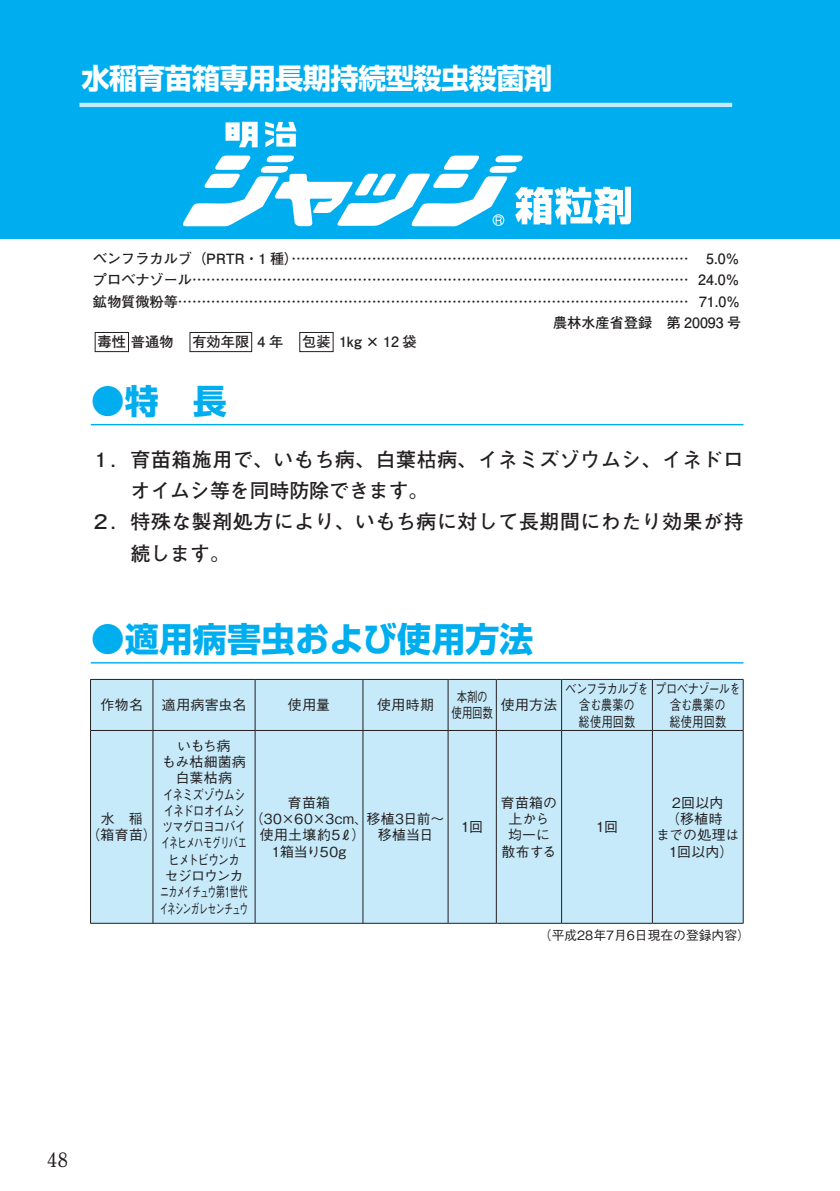
<style>
.page{position:relative;width:840px;height:1191px;background:#fff}
.page>*{position:absolute;margin:0;border:0;box-sizing:border-box;transform-origin:0 0}
._00大見出し{font:700 34px "Shin Go Pr 5";color:#00aeef}
.ノーマル{font:700 28.4px "Shin Go Pr 5";letter-spacing:-.025em;color:#fff}
._2014特長{font:700 19.8px/31.2px "Futo Go B101 Pr 5";letter-spacing:.03em;color:#231f20}
.t1{font:700 19.8px "Futo Min A101 Pr 5";color:#231f20}
.ノーマル-2{font:700 14.2px "Futo Go B101 Pr 5";color:#231f20}
.表用強制割-センター{font:500 13.8px "Gothic BBB Pr 5";letter-spacing:-.035em;color:#231f20}
.ノーマル-3{font:500 13.8px/16.2px "Gothic BBB Pr 5";letter-spacing:.015em;color:#231f20}
.表用強制割-センター-2{font:500 13.8px/16.2px "Gothic BBB Pr 5";letter-spacing:-.035em;color:#231f20;text-align:center;scale:.8 1}
.表用強制割-センター-3{font:500 13.8px/16.2px "Gothic BBB Pr 5";letter-spacing:-.055em;color:#231f20;text-align:center;scale:.8 1}
.表用強制割-センター-4{font:500 13.8px "Gothic BBB Pr 5";letter-spacing:-.08em;color:#231f20;scale:.64 1}
.表用強制割-センター-5{font:500 13.8px "Gothic BBB Pr 5";letter-spacing:-.08em;color:#231f20;scale:.63 1}
.表用強制割-センター-6{font:500 13.8px "Gothic BBB Pr 5";letter-spacing:-.07em;color:#231f20;scale:.66 1}
.表用強制割-センター-7{font:500 13.8px "Gothic BBB Pr 5";letter-spacing:-.085em;color:#231f20;scale:.8 1}
.表用強制割-センター-8{font:500 13.8px "Gothic BBB Pr 5";letter-spacing:-.09em;color:#231f20;scale:.8 1}
.表用強制割-センター-9{font:500 13.8px "Gothic BBB Pr 5";letter-spacing:-.065em;color:#231f20;scale:.8 1}
.表用強制割-センター-10{font:500 13.8px "Gothic BBB Pr 5";letter-spacing:-.035em;color:#231f20;scale:.75 1}
.表用強制割-センター-11{font:500 13.8px "Gothic BBB Pr 5";letter-spacing:-.08em;color:#231f20;scale:.8 1}
.ノーマル-4{font:500 13.8px "Gothic BBB Pr 5";letter-spacing:-.025em;color:#231f20}
.表右下{font:500 12.8px "Gothic BBB Pr 5";color:#231f20}
</style>
<div class="page">
<div style="left:0;top:0;width:839px;height:238px;background:#00aeef"></div>
<svg style="left:225px;top:122px;width:32px;height:25px"></svg>
<svg style="left:265px;top:122px;width:31px;height:25px"></svg>
<svg style="left:183px;top:155px;width:447px;height:71px"></svg>
<hr style="left:79px;top:103px;width:652px;height:4px;background:#c6eafa">
<div style="left:95px;top:332px;width:34px;height:20px;border:1px solid #231f20"></div>
<div style="left:189px;top:332px;width:63px;height:20px;border:1px solid #231f20"></div>
<div style="left:299px;top:332px;width:34px;height:20px;border:1px solid #231f20"></div>
<hr style="left:91px;top:424px;width:652px;height:1px;background:#00aeef">
<hr style="left:91px;top:662px;width:652px;height:1px;background:#00aeef">
<div style="left:91px;top:680px;width:651px;height:50px;background:#c6eafa"></div>
<div style="left:91px;top:731px;width:651px;height:192px;background:#c6eafa"></div>
<hr style="left:90px;top:679px;width:63px;height:1px;background:#231f20">
<hr style="left:90px;top:679px;width:1px;height:51px;background:#231f20">
<hr style="left:153px;top:679px;width:102px;height:1px;background:#231f20">
<hr style="left:152px;top:679px;width:1px;height:51px;background:#231f20">
<hr style="left:255px;top:679px;width:108px;height:1px;background:#231f20">
<hr style="left:254px;top:679px;width:1px;height:51px;background:#231f20">
<hr style="left:363px;top:679px;width:85px;height:1px;background:#231f20">
<hr style="left:362px;top:679px;width:1px;height:51px;background:#231f20">
<hr style="left:448px;top:679px;width:48px;height:1px;background:#231f20">
<hr style="left:447px;top:679px;width:1px;height:51px;background:#231f20">
<hr style="left:496px;top:679px;width:65px;height:1px;background:#231f20">
<hr style="left:495px;top:679px;width:1px;height:51px;background:#231f20">
<hr style="left:561px;top:679px;width:91px;height:1px;background:#231f20">
<hr style="left:561px;top:679px;width:1px;height:51px;background:#231f20">
<hr style="left:652px;top:679px;width:91px;height:1px;background:#231f20">
<hr style="left:651px;top:679px;width:1px;height:51px;background:#231f20">
<hr style="left:742px;top:679px;width:1px;height:51px;background:#231f20">
<hr style="left:90px;top:730px;width:63px;height:1px;background:#231f20">
<hr style="left:90px;top:730px;width:1px;height:193px;background:#231f20">
<hr style="left:153px;top:730px;width:102px;height:1px;background:#231f20">
<hr style="left:152px;top:730px;width:1px;height:193px;background:#231f20">
<hr style="left:255px;top:730px;width:108px;height:1px;background:#231f20">
<hr style="left:254px;top:730px;width:1px;height:193px;background:#231f20">
<hr style="left:363px;top:730px;width:85px;height:1px;background:#231f20">
<hr style="left:362px;top:730px;width:1px;height:193px;background:#231f20">
<hr style="left:448px;top:730px;width:48px;height:1px;background:#231f20">
<hr style="left:447px;top:730px;width:1px;height:193px;background:#231f20">
<hr style="left:496px;top:730px;width:65px;height:1px;background:#231f20">
<hr style="left:495px;top:730px;width:1px;height:193px;background:#231f20">
<hr style="left:561px;top:730px;width:91px;height:1px;background:#231f20">
<hr style="left:561px;top:730px;width:1px;height:193px;background:#231f20">
<hr style="left:652px;top:730px;width:91px;height:1px;background:#231f20">
<hr style="left:651px;top:730px;width:1px;height:193px;background:#231f20">
<hr style="left:742px;top:730px;width:1px;height:193px;background:#231f20">
<hr style="left:90px;top:923px;width:63px;height:1px;background:#231f20">
<hr style="left:153px;top:923px;width:102px;height:1px;background:#231f20">
<hr style="left:255px;top:923px;width:108px;height:1px;background:#231f20">
<hr style="left:363px;top:923px;width:85px;height:1px;background:#231f20">
<hr style="left:448px;top:923px;width:48px;height:1px;background:#231f20">
<hr style="left:496px;top:923px;width:65px;height:1px;background:#231f20">
<hr style="left:561px;top:923px;width:91px;height:1px;background:#231f20">
<hr style="left:652px;top:923px;width:91px;height:1px;background:#231f20">
<p class="ノーマル" style="left:81px;top:56px;width:472px">水稲育苗箱専用長期持続型殺虫殺菌剤</p>
<p class="ノーマル-2" style="left:93px;top:247px;width:648px">ベンフラカルブ（PRTR・1 種）………………………………………………………………………… 5.0％</p>
<p class="ノーマル-2" style="left:93px;top:268px;width:648px">プロベナゾール…………………………………………………………………………………………… 24.0％</p>
<p class="ノーマル-2" style="left:93px;top:290px;width:648px">鉱物質微粉等……………………………………………………………………………………………… 71.0%</p>
<p class="ノーマル-2" style="left:552px;top:311px;width:190px">農林水産省登録　第 20093 号</p>
<p class="ノーマル-2" style="left:98px;top:331px;width:153px">毒性普通物　有効年限</p>
<p class="ノーマル-2" style="left:257px;top:331px;width:74px">4 年　包装</p>
<p class="ノーマル-2" style="left:339px;top:331px;width:79px">1kg × 12 袋</p>
<p class="_00大見出し" style="left:91px;top:374px;width:138px">●特　長</p>
<p class="_2014特長" style="left:130px;top:442px;width:614px;text-indent:-40px">１．育苗箱施用で、いもち病、白葉枯病、イネミズゾウムシ、イネドロオイムシ等を同時防除できます。</p>
<p class="_2014特長" style="left:130px;top:505px;width:614px;text-indent:-40px">２．特殊な製剤処方により、いもち病に対して長期間にわたり効果が持続します。</p>
<p class="_00大見出し" style="left:91px;top:612px;width:444px">●適用病害虫および使用方法</p>
<p class="表用強制割-センター" style="left:100px;top:694px;width:44px">作物名</p>
<p class="表用強制割-センター" style="left:162px;top:694px;width:86px">適用病害虫名</p>
<p class="表用強制割-センター" style="left:288px;top:694px;width:44px">使用量</p>
<p class="表用強制割-センター" style="left:377px;top:694px;width:58px">使用時期</p>
<p class="表用強制割-センター" style="left:101px;top:807px;width:43px">水 稲</p>
<p class="表用強制割-センター" style="left:86px;top:824px;width:72px">（箱育苗）</p>
<p class="表用強制割-センター" style="left:177px;top:734px;width:55px">いもち病</p>
<p class="表用強制割-センター" style="left:162px;top:750px;width:86px">もみ枯細菌病</p>
<p class="表用強制割-センター" style="left:176px;top:767px;width:58px">白葉枯病</p>
<p class="表用強制割-センター-7" style="left:163px;top:783px;width:105px">イネミズゾウムシ</p>
<p class="表用強制割-センター-8" style="left:163px;top:799px;width:103px">イネドロオイムシ</p>
<p class="表用強制割-センター-9" style="left:162px;top:816px;width:106px">ツマグロヨコバイ</p>
<p class="表用強制割-センター-6" style="left:161px;top:832px;width:131px">イネヒメハモグリバエ</p>
<p class="表用強制割-センター-11" style="left:168px;top:848px;width:90px">ヒメトビウンカ</p>
<p class="表用強制割-センター" style="left:164px;top:864px;width:80px">セジロウンカ</p>
<p class="表用強制割-センター-4" style="left:160px;top:881px;width:138px">ニカメイチュウ第1世代</p>
<p class="表用強制割-センター-5" style="left:159px;top:897px;width:142px">イネシンガレセンチュウ</p>
<p class="ノーマル-3" style="left:288px;top:793px;width:44px">育苗箱</p>
<p class="ノーマル-3" style="left:259px;top:809px;width:186px;text-indent:-10px">（30×60×3cm、移植3日前〜使用土壌約5ℓ）</p>
<p class="ノーマル-4" style="left:272px;top:840px;width:76px">1箱当り50g</p>
<p class="ノーマル-3" style="left:377px;top:825px;width:57px">移植当日</p>
<p class="表用強制割-センター-10" style="left:456px;top:686px;width:43px">本剤の</p>
<p class="表用強制割-センター-10" style="left:451px;top:702px;width:57px">使用回数</p>
<p class="表用強制割-センター" style="left:500px;top:694px;width:58px">使用方法</p>
<p class="ノーマル-3" style="left:461px;top:817px;width:23px">1回</p>
<p class="ノーマル-3" style="left:500px;top:793px;width:58px;text-align:center">育苗箱の上から</p>
<p class="ノーマル-3" style="left:507px;top:825px;width:43px">均一に</p>
<p class="ノーマル-3" style="left:501px;top:842px;width:56px">散布する</p>
<p class="表用強制割-センター-3" style="left:565px;top:679px;width:106px">ベンフラカルブを含む農薬の</p>
<p class="表用強制割-センター-2" style="left:578px;top:712px;width:72px">総使用回数</p>
<p class="ノーマル-3" style="left:595px;top:817px;width:23px">1回</p>
<p class="表用強制割-センター-2" style="left:654px;top:679px;width:108px">プロベナゾールを含む農薬の</p>
<p class="表用強制割-センター-2" style="left:669px;top:712px;width:72px">総使用回数</p>
<p class="表用強制割-センター" style="left:672px;top:791px;width:53px">2回以内</p>
<p class="表用強制割-センター" style="left:665px;top:807px;width:58px">（移植時</p>
<p class="表用強制割-センター" style="left:656px;top:824px;width:84px">までの処理は</p>
<p class="表用強制割-センター" style="left:669px;top:840px;width:65px">1回以内）</p>
<p class="表右下" style="left:538px;top:925px;width:212px">（平成28年7月6日現在の登録内容）</p>
<h3 class="t1" style="left:47px;top:1144px;width:23px">48</h3>
</div>
